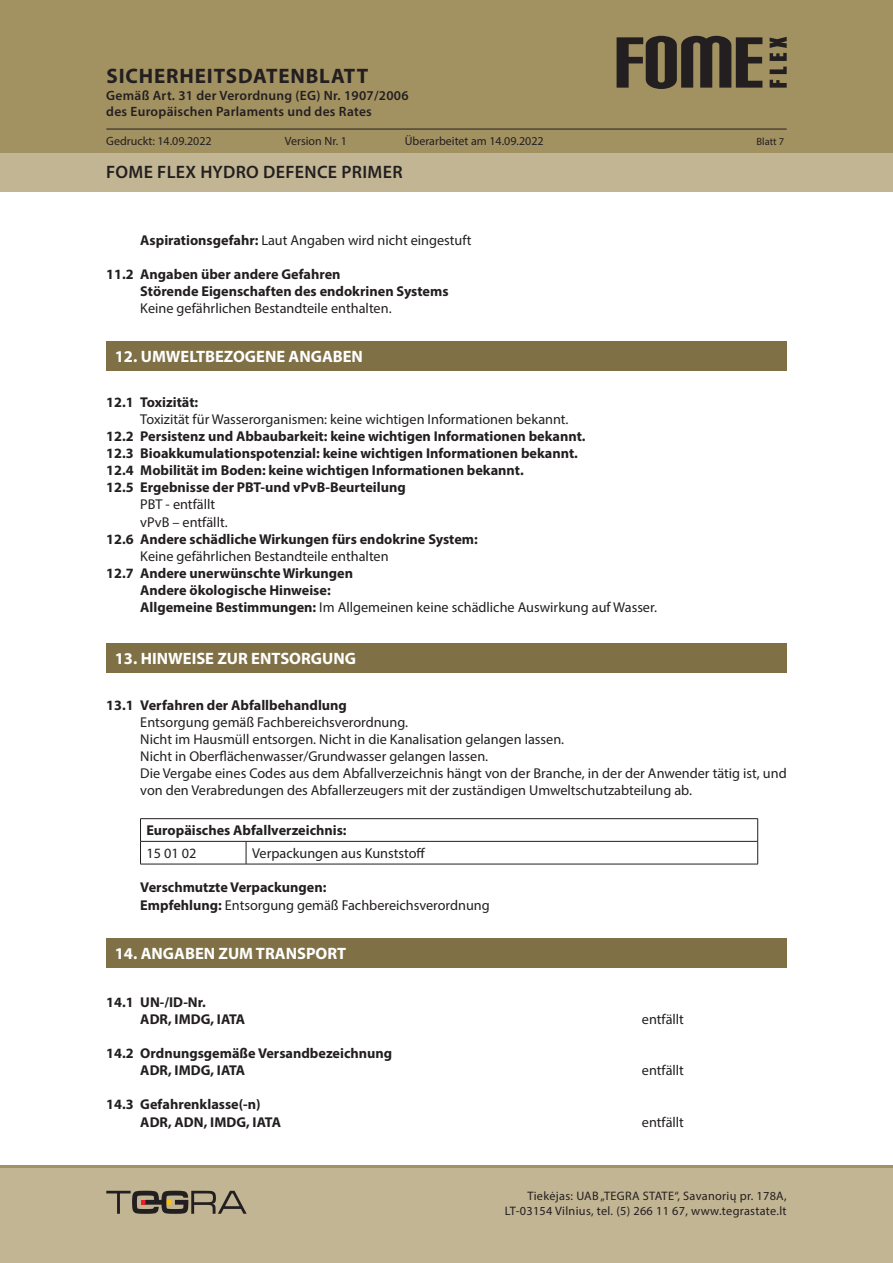
<style>
.page{position:relative;width:893px;height:1263px;background:#fff}
.page>*{position:absolute;margin:0;border:0;box-sizing:border-box;transform-origin:0 0}
.t1{font:700 21px "Myriad Pro";letter-spacing:.04em;color:#231f20}
.t2{font:600 18px "Myriad Pro";letter-spacing:.02em;color:#231f20}
.Skyrius_baltas{font:700 16.5px "Myriad Pro";color:#fff}
.Tekstas_paprastas{font:14.25px/17.1px "Myriad Pro";color:#231f20}
._1_1_skyrius_Boldas{font:700 14.25px "Myriad Pro";color:#231f20}
._1_1_skyrius_Boldas-2{font:14.25px "Myriad Pro";color:#231f20}
.Tekstas_paprastas_Bo{font:700 14.25px "Myriad Pro";color:#231f20}
.Tekstas_paprastas-2{font:700 14.25px "Myriad Pro";color:#231f20}
.Tekstas_paprastas_Bo-2{font:14.25px "Myriad Pro";color:#231f20}
.t3{font:600 13.5px/16.2px "Myriad Pro";letter-spacing:.02em;color:#231f20}
.t4{font:12.3px/14.7px "Myriad Pro";letter-spacing:.025em;color:#231f20;text-align:right}
.t5{font:12px "Myriad Pro";color:#231f20}
.t6{font:10.5px "Myriad Pro";color:#231f20}
.s1{font-weight:700}
</style>
<div class="page">
<div style="left:0;top:0;width:893px;height:191px;background:#a29161"></div>
<div style="left:0;top:153px;width:893px;height:38px;background:#c2b594"></div>
<div style="left:0;top:1165px;width:893px;height:98px;background:#c2b594"></div>
<hr style="left:0;top:1165px;width:893px;height:2px;background:#a29161">
<svg style="left:770px;top:80px;width:17px;height:8px"></svg>
<svg style="left:770px;top:67px;width:17px;height:7px"></svg>
<svg style="left:770px;top:37px;width:17px;height:24px"></svg>
<svg style="left:617px;top:36px;width:145px;height:53px"></svg>
<svg style="left:106px;top:1191px;width:141px;height:23px"></svg>
<hr style="left:106px;top:129px;width:681px;height:1px;background:#231f20">
<div style="left:106px;top:341px;width:681px;height:30px;background:#7f7045"></div>
<div style="left:106px;top:643px;width:681px;height:30px;background:#7f7045"></div>
<hr style="left:140px;top:818px;width:106px;height:1px;background:#231f20">
<hr style="left:246px;top:818px;width:512px;height:1px;background:#231f20">
<hr style="left:140px;top:841px;width:106px;height:1px;background:#231f20">
<svg style="left:140px;top:819px;width:1px;height:45px"></svg>
<hr style="left:246px;top:841px;width:512px;height:1px;background:#231f20">
<svg style="left:246px;top:841px;width:1px;height:23px"></svg>
<svg style="left:757px;top:819px;width:1px;height:45px"></svg>
<hr style="left:140px;top:864px;width:106px;height:1px;background:#231f20">
<hr style="left:246px;top:864px;width:512px;height:1px;background:#231f20">
<div style="left:106px;top:938px;width:681px;height:29px;background:#7f7045"></div>
<h1 class="t1" style="left:107px;top:63px;width:263px">SICHERHEITSDATENBLATT</h1>
<p class="t3" style="left:106px;top:87px;width:304px">Gemäß Art. 31 der Verordnung (EG) Nr. 1907/2006 des Europäischen Parlaments und des Rates</p>
<p class="t5" style="left:106px;top:133px;width:107px">Gedruckt: 14.09.2022</p>
<p class="t5" style="left:285px;top:133px;width:64px">Version Nr. 1</p>
<p class="t5" style="left:405px;top:133px;width:140px">Überarbeitet am 14.09.2022</p>
<p class="t6" style="left:757px;top:135px;width:29px">Blatt 7</p>
<p class="t2" style="left:106px;top:160px;width:298px">FOME FLEX HYDRO DEFENCE PRIMER</p>
<p class="Tekstas_paprastas" style="left:140px;top:231px;width:333px"><span class="s1">Aspirationsgefahr:</span> Laut Angaben wird nicht eingestuft</p>
<p class="_1_1_skyrius_Boldas" style="left:106px;top:265px;width:236px">11.2 Angaben über andere Gefahren</p>
<p class="Tekstas_paprastas_Bo" style="left:140px;top:282px;width:310px">Störende Eigenschaften des endokrinen Systems</p>
<p class="Tekstas_paprastas" style="left:140px;top:299px;width:253px">Keine gefährlichen Bestandteile enthalten.</p>
<p class="Skyrius_baltas" style="left:115px;top:346px;width:250px">12. UMWELTBEZOGENE ANGABEN</p>
<p class="_1_1_skyrius_Boldas" style="left:106px;top:393px;width:94px">12.1 Toxizität:</p>
<p class="_1_1_skyrius_Boldas-2" style="left:140px;top:410px;width:430px">Toxizität für Wasserorganismen: keine wichtigen Informationen bekannt.</p>
<p class="_1_1_skyrius_Boldas" style="left:106px;top:427px;width:481px">12.2 Persistenz und Abbaubarkeit: keine wichtigen Informationen bekannt.</p>
<p class="_1_1_skyrius_Boldas" style="left:106px;top:444px;width:473px">12.3 Bioakkumulationspotenzial: keine wichtigen Informationen bekannt.</p>
<p class="_1_1_skyrius_Boldas" style="left:106px;top:461px;width:419px">12.4 Mobilität im Boden: keine wichtigen Informationen bekannt.</p>
<p class="_1_1_skyrius_Boldas" style="left:106px;top:478px;width:301px">12.5 Ergebnisse der PBT-und vPvB-Beurteilung</p>
<p class="_1_1_skyrius_Boldas-2" style="left:140px;top:496px;width:76px">PBT - entfällt</p>
<p class="_1_1_skyrius_Boldas-2" style="left:140px;top:513px;width:89px">vPvB – entfällt.</p>
<p class="_1_1_skyrius_Boldas" style="left:106px;top:530px;width:373px">12.6 Andere schädliche Wirkungen fürs endokrine System:</p>
<p class="_1_1_skyrius_Boldas-2" style="left:140px;top:547px;width:250px">Keine gefährlichen Bestandteile enthalten</p>
<p class="_1_1_skyrius_Boldas" style="left:106px;top:564px;width:248px">12.7 Andere unerwünschte Wirkungen</p>
<p class="Tekstas_paprastas_Bo" style="left:140px;top:581px;width:192px">Andere ökologische Hinweise:</p>
<p class="_1_1_skyrius_Boldas-2" style="left:140px;top:598px;width:518px"><span class="s1">Allgemeine Bestimmungen:</span> Im Allgemeinen keine schädliche Auswirkung auf Wasser.</p>
<p class="Skyrius_baltas" style="left:115px;top:648px;width:243px">13. HINWEISE ZUR ENTSORGUNG</p>
<p class="_1_1_skyrius_Boldas" style="left:106px;top:696px;width:242px">13.1 Verfahren der Abfallbehandlung</p>
<p class="Tekstas_paprastas" style="left:140px;top:713px;width:269px">Entsorgung gemäß Fachbereichsverordnung.</p>
<p class="Tekstas_paprastas" style="left:140px;top:730px;width:425px">Nicht im Hausmüll entsorgen. Nicht in die Kanalisation gelangen lassen.</p>
<p class="Tekstas_paprastas" style="left:140px;top:748px;width:349px">Nicht in Oberflächenwasser/Grundwasser gelangen lassen.</p>
<p class="Tekstas_paprastas" style="left:140px;top:765px;width:648px">Die Vergabe eines Codes aus dem Abfallverzeichnis hängt von der Branche, in der der Anwender tätig ist, und von den Verabredungen des Abfallerzeugers mit der zuständigen Umweltschutzabteilung ab.</p>
<p class="Tekstas_paprastas-2" style="left:147px;top:821px;width:202px">Europäisches Abfallverzeichnis:</p>
<p class="Tekstas_paprastas" style="left:147px;top:844px;width:51px">15 01 02</p>
<p class="Tekstas_paprastas" style="left:252px;top:844px;width:175px">Verpackungen aus Kunststoff</p>
<p class="Tekstas_paprastas-2" style="left:140px;top:878px;width:188px">Verschmutzte Verpackungen:</p>
<p class="Tekstas_paprastas" style="left:140px;top:896px;width:351px"><span class="s1">Empfehlung:</span> Entsorgung gemäß Fachbereichsverordnung</p>
<p class="Skyrius_baltas" style="left:115px;top:942px;width:233px">14. ANGABEN ZUM TRANSPORT</p>
<p class="_1_1_skyrius_Boldas" style="left:106px;top:993px;width:101px">14.1 UN-/ID-Nr.</p>
<p class="Tekstas_paprastas_Bo" style="left:140px;top:1010px;width:106px">ADR, IMDG, IATA</p>
<p class="Tekstas_paprastas_Bo-2" style="left:642px;top:1010px;width:44px">entfällt</p>
<p class="_1_1_skyrius_Boldas" style="left:106px;top:1044px;width:287px">14.2 Ordnungsgemäße Versandbezeichnung</p>
<p class="Tekstas_paprastas_Bo" style="left:140px;top:1061px;width:106px">ADR, IMDG, IATA</p>
<p class="Tekstas_paprastas_Bo-2" style="left:642px;top:1062px;width:44px">entfällt</p>
<p class="_1_1_skyrius_Boldas" style="left:106px;top:1095px;width:156px">14.3 Gefahrenklasse(-n)</p>
<p class="Tekstas_paprastas_Bo" style="left:140px;top:1112px;width:142px">ADR, ADN, IMDG, IATA</p>
<p class="Tekstas_paprastas_Bo-2" style="left:642px;top:1113px;width:44px">entfällt</p>
<p class="t4" style="left:505px;top:1188px;width:283px">Tiekėjas: UAB „TEGRA STATE“, Savanorių pr. 178A,<br>LT-03154 Vilnius, tel. (5) 266 11 67, www.tegrastate.lt</p>
</div>
